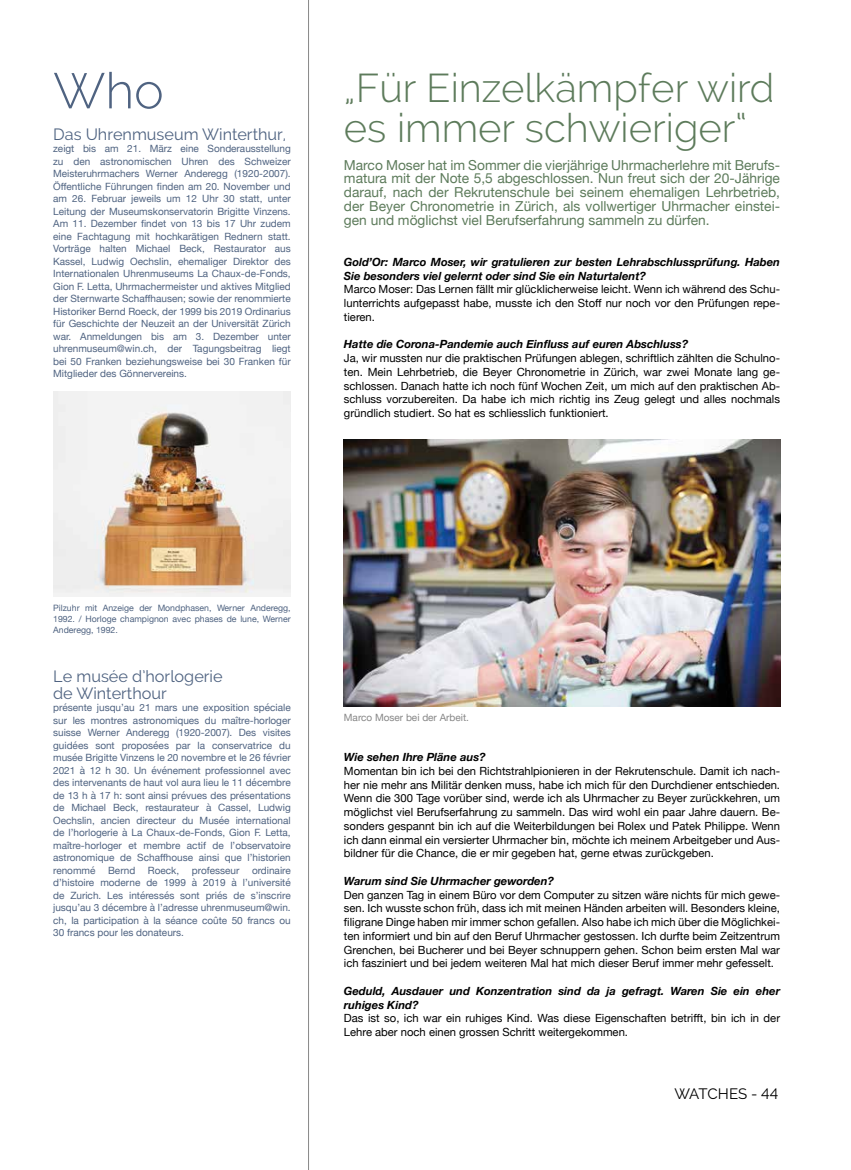
<style>
.page{position:relative;width:851px;height:1170px;background:#fff}
.page>*{position:absolute;margin:0;border:0;box-sizing:border-box;transform-origin:0 0}
.t1{font:300 50px "Raleway";color:#4f6381}
.t2{font:300 40px/40px "Raleway";color:#5d7b5b}
.t3{font:16.25px/16.2px "Raleway";color:#4f6381}
.t4{font:15px "Raleway";color:#000}
.t5{font:13.75px/13.8px "Helvetica Neue";color:#5d7b5b;text-align:justify}
.t6{font:11.25px/13.8px "Helvetica Neue";color:#000;text-align:justify}
.t7{font:italic 700 11.25px/13.8px "Helvetica Neue";color:#000}
.t8{font:10px/12.5px "Helvetica Neue";color:#4f6381;text-align:justify}
.t9{font:10px "Helvetica Neue";color:#878787}
.t10{font:8.75px/11.2px "Helvetica Neue";color:#4f6381;text-align:justify}
</style>
<div class="page">
<hr style="left:308px;top:0;width:1px;height:1169px;background:#878787">
<img style="left:53px;top:391px;width:238px;height:206px">
<img style="left:344px;top:439px;width:436px;height:267px">
<h1 class="t1" style="left:53px;top:61px;width:112px">Who</h1>
<h3 class="t3" style="left:53px;top:126px;width:234px">Das Uhrenmuseum Winterthur,</h3>
<p class="t8" style="left:53px;top:143px;width:239px">zeigt bis am 21. März eine Sonderausstellung zu den astronomischen Uhren des Schweizer Meisteruhrmachers Werner Anderegg (1920-2007).<br>Öffentliche Führungen finden am 20. November und am 26. Februar jeweils um 12 Uhr 30 statt, unter Leitung der Museumskonservatorin Brigitte Vinzens.<br>Am 11. Dezember findet von 13 bis 17 Uhr zudem eine Fachtagung mit hochkarätigen Rednern statt.<br>Vorträge halten Michael Beck, Restaurator aus Kassel, Ludwig Oechslin, ehemaliger Direktor des Internationalen Uhrenmuseums La Chaux-de-Fonds, Gion F. Letta, Uhrmachermeister und aktives Mitglied der Sternwarte Schaffhausen; sowie der renommierte Historiker Bernd Roeck, der 1999 bis 2019 Ordinarius für Geschichte der Neuzeit an der Universität Zürich war. Anmeldungen bis am 3. Dezember unter uhrenmuseum@win.ch, der Tagungsbeitrag liegt bei 50 Franken beziehungsweise bei 30 Franken für Mitglieder des Gönnervereins.</p>
<h2 class="t2" style="left:344px;top:68px;width:432px">„Für Einzelkämpfer wird es immer schwieriger“</h2>
<p class="t5" style="left:344px;top:158px;width:437px">Marco Moser hat im Sommer die vierjährige Uhrmacherlehre mit Berufs&shy;matura mit der Note 5,5 abgeschlossen. Nun freut sich der 20-Jährige darauf, nach der Rekrutenschule bei seinem ehemaligen Lehrbetrieb, der Beyer Chronometrie in Zürich, als vollwertiger Uhrmacher einstei&shy;gen und möglichst viel Berufserfahrung sammeln zu dürfen.</p>
<p class="t7" style="left:344px;top:255px;width:437px">Gold’Or: Marco Moser, wir gratulieren zur besten Lehrabschlussprüfung. Haben<br>Sie besonders viel gelernt oder sind Sie ein Naturtalent?</p>
<p class="t6" style="left:344px;top:283px;width:437px">Marco Moser: Das Lernen fällt mir glücklicherweise leicht. Wenn ich während des Schu&shy;lunterrichts aufgepasst habe, musste ich den Stoff nur noch vor den Prüfungen repe&shy;tieren.</p>
<p class="t7" style="left:344px;top:338px;width:345px">Hatte die Corona-Pandemie auch Einfluss auf euren Abschluss?</p>
<p class="t6" style="left:344px;top:352px;width:437px">Ja, wir mussten nur die praktischen Prüfungen ablegen, schriftlich zählten die Schulno&shy;ten. Mein Lehrbetrieb, die Beyer Chronometrie in Zürich, war zwei Monate lang ge&shy;schlossen. Danach hatte ich noch fünf Wochen Zeit, um mich auf den praktischen Ab&shy;schluss vorzubereiten. Da habe ich mich richtig ins Zeug gelegt und alles nochmals gründlich studiert. So hat es schliesslich funktioniert.</p>
<p class="t10" style="left:53px;top:602px;width:239px">Pilzuhr mit Anzeige der Mondphasen, Werner Anderegg, 1992. / Horloge champignon avec phases de lune, Werner Anderegg, 1992.</p>
<h3 class="t3" style="left:53px;top:668px;width:171px">Le musée d’horlogerie de Winterthour</h3>
<p class="t8" style="left:53px;top:701px;width:239px">présente jusqu’au 21 mars une exposition spéciale sur les montres astronomiques du maître-horloger suisse Werner Anderegg (1920-2007). Des visites guidées sont proposées par la conservatrice du musée Brigitte Vinzens le 20 novembre et le 26 février 2021 à 12 h 30. Un événement professionnel avec des intervenants de haut vol aura lieu le 11 décembre de 13 h à 17 h: sont ainsi prévues des présentations de Michael Beck, restaurateur à Cassel, Ludwig Oechslin, ancien directeur du Musée international de l’horlogerie à La Chaux-de-Fonds, Gion F. Letta, maître-horloger et membre actif de l’observatoire astronomique de Schaffhouse ainsi que l’historien renommé</p>
<p class="t8" style="left:108px;top:864px;width:29px">Bernd</p>
<p class="t8" style="left:148px;top:864px;width:33px">Roeck,</p>
<p class="t8" style="left:192px;top:864px;width:49px">professeur</p>
<p class="t8" style="left:53px;top:864px;width:239px;text-indent:199px">ordinaire d’histoire moderne de 1999 à 2019 à l’université de Zurich. Les intéressés sont priés de s’inscrire jusqu’au 3 décembre à l’adresse uhrenmuseum@win. ch, la participation à la séance coûte 50 francs ou 30 francs pour les donateurs.</p>
<p class="t9" style="left:344px;top:710px;width:127px">Marco Moser bei der Arbeit.</p>
<p class="t7" style="left:344px;top:750px;width:143px">Wie sehen Ihre Pläne aus?</p>
<p class="t6" style="left:344px;top:764px;width:437px">Momentan bin ich bei den Richtstrahlpionieren in der Rekrutenschule. Damit ich nach&shy;her nie mehr ans Militär denken muss, habe ich mich für den Durchdiener entschieden.<br>Wenn die 300 Tage vorüber sind, werde ich als Uhrmacher zu Beyer zurückkehren, um möglichst viel Berufserfahrung zu sammeln. Das wird wohl ein paar Jahre dauern. Be&shy;sonders gespannt bin ich auf die Weiterbildungen bei Rolex und Patek Philippe. Wenn ich dann einmal ein versierter Uhrmacher bin, möchte ich meinem Arbeitgeber und Aus&shy;bildner für die Chance, die er mir gegeben hat, gerne etwas zurückgeben.</p>
<p class="t7" style="left:344px;top:874px;width:212px">Warum sind Sie Uhrmacher geworden?</p>
<p class="t6" style="left:344px;top:888px;width:437px">Den ganzen Tag in einem Büro vor dem Computer zu sitzen wäre nichts für mich gewe&shy;sen. Ich wusste schon früh, dass ich mit meinen Händen arbeiten will. Besonders kleine, filigrane Dinge haben mir immer schon gefallen. Also habe ich mich über die Möglichkei&shy;ten informiert und bin auf den Beruf Uhrmacher gestossen. Ich durfte beim Zeitzentrum Grenchen, bei Bucherer und bei Beyer schnuppern gehen. Schon beim ersten Mal war ich fasziniert und bei jedem weiteren Mal hat mich dieser Beruf immer mehr gefesselt.</p>
<p class="t7" style="left:344px;top:984px;width:437px">Geduld, Ausdauer und Konzentration sind da ja gefragt. Waren Sie ein eher ruhiges Kind?</p>
<p class="t6" style="left:344px;top:1012px;width:437px">Das ist so, ich war ein ruhiges Kind. Was diese Eigenschaften betrifft, bin ich in der<br>Lehre aber noch einen grossen Schritt weitergekommen.</p>
<h3 class="t4" style="left:674px;top:1084px;width:105px">WATCHES - 44</h3>
</div>
